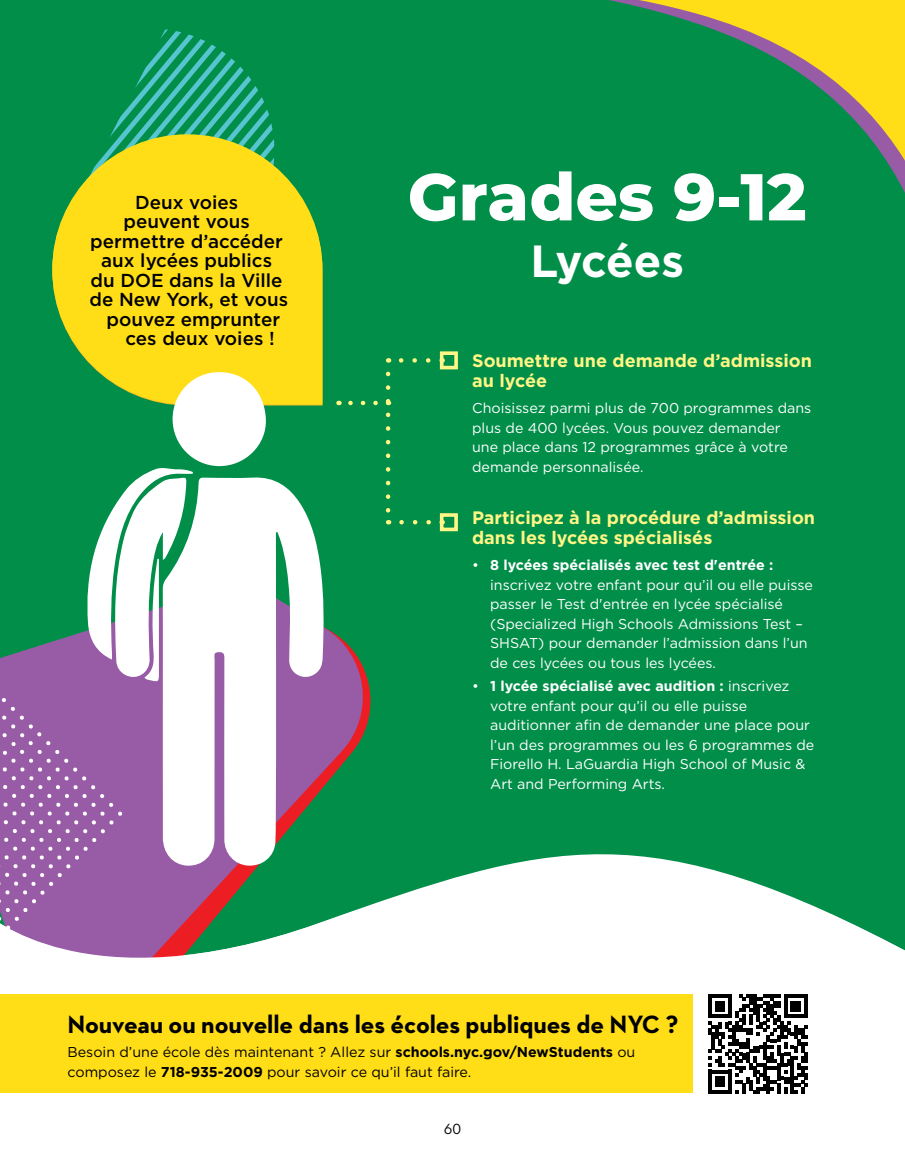
<style>
.page{position:relative;width:905px;height:1175px;background:#fff}
.page>*{position:absolute;margin:0;border:0;box-sizing:border-box;transform-origin:0 0}
.t1{font:800 66px "Montserrat";color:#fff}
.H2_-_HS__line_2{font:700 45px "Gotham";letter-spacing:-.015em;color:#fff}
.body_-_yellow_tab{font:700 25.5px "Neutraface 2 Text";letter-spacing:-.005em;color:#000}
.body_-_ctr__medium{font:500 18.75px "Gotham";color:#000}
.body_-_yellow__HS_op{font:700 18px/19.5px "Gotham";color:#fff685}
.t2{font:15px "Neutraface 2 Text";color:#000}
.body_-_white{font:14.25px/19.5px "Gotham";color:#fff}
.body_-_yellow_tab-2{font:14.25px/19.5px "Gotham";color:#000}
.s1{font-weight:700}
</style>
<div class="page">
<div style="left:0;top:0;width:904px;height:810px;background:#008e49"></div>
<div style="left:442px;top:184px;width:462px;height:38px;background:#008e49"></div>
<svg style="left:431px;top:0;width:473px;height:184px;background:#309845"></svg>
<svg style="left:0;top:584px;width:376px;height:226px;background:#437566"></svg>
<svg style="left:56px;top:810px;width:848px;height:148px"></svg>
<svg style="left:0;top:680px;width:122px;height:267px;background:#9d66aa"></svg>
<svg style="left:61px;top:29px;width:219px;height:105px;background:#109863"></svg>
<svg style="left:395px;top:358px;width:33px;height:4px"></svg>
<svg style="left:401px;top:520px;width:34px;height:4px"></svg>
<div style="left:440px;top:351px;width:18px;height:18px;border:4px solid #fff685"></div>
<div style="left:440px;top:513px;width:18px;height:18px;border:4px solid #fff685"></div>
<svg style="left:386px;top:374px;width:4px;height:150px"></svg>
<svg style="left:338px;top:401px;width:37px;height:4px"></svg>
<svg style="left:52px;top:134px;width:270px;height:270px;background:#d7d120"></svg>
<svg style="left:85px;top:372px;width:239px;height:494px"></svg>
<div style="left:0;top:994px;width:693px;height:60px;background:#ffde17"></div>
<div style="left:0;top:1020px;width:693px;height:73px;background:#ffde17"></div>
<svg style="left:708px;top:994px;width:100px;height:100px"></svg>
<p class="body_-_ctr__medium" style="left:135px;top:190px;width:105px">Deux voies</p>
<p class="body_-_ctr__medium" style="left:123px;top:209px;width:128px">peuvent vous</p>
<p class="body_-_ctr__medium" style="left:90px;top:229px;width:194px">permettre d’accéder</p>
<p class="body_-_ctr__medium" style="left:101px;top:248px;width:172px">aux lycées publics</p>
<p class="body_-_ctr__medium" style="left:91px;top:268px;width:193px">du DOE dans la Ville</p>
<p class="body_-_ctr__medium" style="left:89px;top:287px;width:200px">de New York, et vous</p>
<p class="body_-_ctr__medium" style="left:107px;top:307px;width:175px">pouvez emprunter</p>
<p class="body_-_ctr__medium" style="left:125px;top:326px;width:151px">ces deux voies !</p>
<h2 class="t1" style="left:408px;top:148px;width:400px">Grades 9-12</h2>
<h2 class="H2_-_HS__line_2" style="left:530px;top:232px;width:155px">Lycées</h2>
<p class="body_-_yellow__HS_op" style="left:472px;top:351px;width:341px">Soumettre une demande d’admission au lycée</p>
<p class="body_-_white" style="left:472px;top:398px;width:341px">Choisissez parmi plus de 700 programmes dans plus de 400 lycées. Vous pouvez demander<br>une place dans 12 programmes grâce à votre demande personnalisée.</p>
<p class="body_-_yellow__HS_op" style="left:472px;top:508px;width:344px">Participez à la procédure d’admission dans les lycées spécialisés</p>
<p class="body_-_white" style="left:490px;top:555px;width:324px;text-indent:-18px">• <span class="s1">8 lycées spécialisés avec test d'entrée : </span>inscrivez votre enfant pour qu’il ou elle puisse passer le Test d'entrée en lycée spécialisé (Specialized High Schools Admissions Test – SHSAT) pour demander l’admission dans l’un de ces lycées ou tous les lycées.</p>
<p class="body_-_white" style="left:490px;top:676px;width:326px;text-indent:-18px">• <span class="s1">1 lycée spécialisé avec audition :</span> inscrivez votre enfant pour qu’il ou elle puisse auditionner afin de demander une place pour l’un des programmes ou les 6 programmes de Fiorello H. LaGuardia High School of Music &amp; Art and Performing Arts.</p>
<p class="body_-_yellow_tab" style="left:68px;top:1008px;width:612px">Nouveau ou nouvelle dans les écoles publiques de NYC ?</p>
<p class="body_-_yellow_tab-2" style="left:68px;top:1042px;width:569px">Besoin d’une école dès maintenant ? Allez sur <span class="s1">schools.nyc.gov/NewStudents</span> ou composez le <span class="s1">718-935-2009</span> pour savoir ce qu’il faut faire.</p>
<p class="t2" style="left:444px;top:1120px;width:19px">60</p>
</div>
